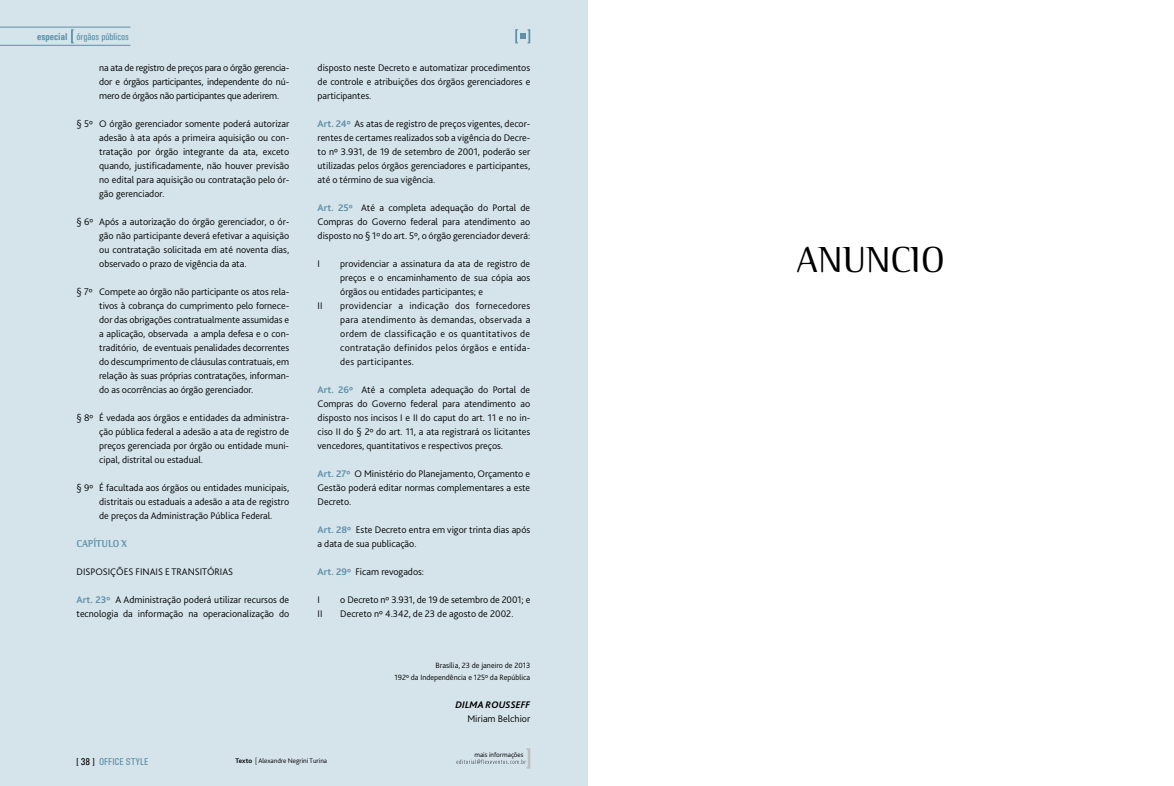
<style>
.page{position:relative;width:1174px;height:786px;background:#fff}
.page>*{position:absolute;margin:0;border:0;box-sizing:border-box;transform-origin:0 0}
.t1{font:300 36px "Binary ITC";color:#000}
.t2{font:300 10px/14px "Bliss 2";color:#000;text-align:justify}
.t3{font:500 condensed 10px "Univers";color:#5e91a8}
.t4{font:italic 700 10px "Bliss 2";color:#000}
.t5{font:700 10px "Binary ITC";color:#5e91a8}
.t6{font:300 8px/12px "Bliss 2";color:#000;text-align:right}
.t7{font:300 7px "Bliss 2";color:#000}
.s1{font-weight:700}
.s2{font-weight:700;color:#5e91a8}
.s3{color:#000}
</style>
<div class="page">
<div style="left:0;top:0;width:587px;height:785px;background:#d5e3eb"></div>
<svg style="left:456px;top:748px;width:74px;height:20px"></svg>
<svg style="left:515px;top:29px;width:15px;height:14px"></svg>
<hr style="left:0;top:45px;width:130px;height:1px;background:#5e91a8">
<hr style="left:0;top:27px;width:130px;height:1px;background:#5e91a8">
<svg style="left:71px;top:29px;width:3px;height:14px"></svg>
<p class="t3" style="left:37px;top:30px;width:93px"><span class="s1">especial</span> órgãos públicos</p>
<p class="t2" style="left:99px;top:60px;width:191px">na ata de registro de preços para o órgão gerencia&shy;dor e órgãos participantes, independente do nú&shy;mero de órgãos não participantes que aderirem.</p>
<p class="t2" style="left:99px;top:116px;width:191px;text-indent:-23px">§ 5º O órgão gerenciador somente poderá autorizar adesão à ata após a primeira aquisição ou con&shy;tratação por órgão integrante da ata, exceto quando, justificadamente, não houver previsão no edital para aquisição ou contratação pelo ór&shy;gão gerenciador.</p>
<p class="t2" style="left:99px;top:214px;width:191px;text-indent:-23px">§ 6º Após a autorização do órgão gerenciador, o ór&shy;gão não participante deverá efetivar a aquisição ou contratação solicitada em até noventa dias, observado o prazo de vigência da ata.</p>
<p class="t2" style="left:99px;top:284px;width:191px;text-indent:-23px">§ 7º Compete ao órgão não participante os atos rela&shy;tivos à cobrança do cumprimento pelo fornece&shy;dor das obrigações contratualmente assumidas e a aplicação, observada a ampla defesa e o con&shy;traditório, de eventuais penalidades decorrentes do descumprimento de cláusulas contratuais, em relação às suas próprias contratações, informan&shy;do as ocorrências ao órgão gerenciador.</p>
<p class="t2" style="left:99px;top:410px;width:191px;text-indent:-23px">§ 8º É vedada aos órgãos e entidades da administra&shy;ção pública federal a adesão a ata de registro de preços gerenciada por órgão ou entidade muni&shy;cipal, distrital ou estadual.</p>
<p class="t2" style="left:99px;top:480px;width:191px;text-indent:-23px">§ 9º É facultada aos órgãos ou entidades municipais, distritais ou estaduais a adesão a ata de registro de preços da Administração Pública Federal.</p>
<p class="t5" style="left:77px;top:537px;width:52px">CAPÍTULO X</p>
<p class="t2" style="left:77px;top:564px;width:158px">DISPOSIÇÕES FINAIS E TRANSITÓRIAS</p>
<p class="t2" style="left:77px;top:592px;width:214px"><span class="s2">Art. 23º</span> A Administração poderá utilizar recursos de tecnologia da informação na operacionalização do</p>
<p class="t2" style="left:317px;top:60px;width:214px">disposto neste Decreto e automatizar procedimentos de controle e atribuições dos órgãos gerenciadores e participantes.</p>
<p class="t2" style="left:317px;top:116px;width:214px"><span class="s2">Art. 24º</span> As atas de registro de preços vigentes, decor&shy;rentes de certames realizados sob a vigência do Decre&shy;to nº 3.931, de 19 de setembro de 2001, poderão ser utilizadas pelos órgãos gerenciadores e participantes, até o término de sua vigência.</p>
<p class="t2" style="left:317px;top:200px;width:214px"><span class="s2">Art. 25º</span> Até a completa adequação do Portal de Compras do Governo federal para atendimento ao disposto no § 1º do art. 5º, o órgão gerenciador deverá:</p>
<p class="t2" style="left:317px;top:256px;width:4px">I</p>
<p class="t2" style="left:340px;top:256px;width:191px">providenciar a assinatura da ata de registro de preços e o encaminhamento de sua cópia aos órgãos ou entidades participantes; e</p>
<p class="t2" style="left:317px;top:298px;width:7px">II</p>
<p class="t2" style="left:340px;top:298px;width:191px">providenciar a indicação dos fornecedores para atendimento às demandas, observada a ordem de classificação e os quantitativos de contratação definidos pelos órgãos e entida&shy;des participantes.</p>
<p class="t2" style="left:317px;top:382px;width:214px"><span class="s2">Art. 26º</span> Até a completa adequação do Portal de Compras do Governo federal para atendimento ao disposto nos incisos I e II do caput do art. 11 e no in&shy;ciso II do § 2º do art. 11, a ata registrará os licitantes vencedores, quantitativos e respectivos preços.</p>
<p class="t2" style="left:317px;top:466px;width:214px"><span class="s2">Art. 27º</span> O Ministério do Planejamento, Orçamento e Gestão poderá editar normas complementares a este Decreto.</p>
<p class="t2" style="left:317px;top:522px;width:214px"><span class="s2">Art. 28º</span> Este Decreto entra em vigor trinta dias após a data de sua publicação.</p>
<p class="t2" style="left:317px;top:564px;width:108px"><span class="s2">Art. 29º</span> Ficam revogados:</p>
<p class="t2" style="left:317px;top:592px;width:4px">I</p>
<p class="t2" style="left:340px;top:592px;width:191px">o Decreto nº 3.931, de 19 de setembro de 2001; e</p>
<p class="t2" style="left:317px;top:606px;width:6px">II</p>
<p class="t2" style="left:340px;top:606px;width:175px">Decreto nº 4.342, de 23 de agosto de 2002.</p>
<p class="t6" style="left:394px;top:659px;width:137px">Brasília, 23 de janeiro de 2013<br>192º da Independência e 125º da República</p>
<p class="t4" style="left:455px;top:698px;width:76px">DILMA ROUSSEFF</p>
<p class="t2" style="left:467px;top:711px;width:64px">Miriam Belchior</p>
<p class="t3" style="left:77px;top:754px;width:73px"><span class="s3">[ 38 ]</span> OFFICE STYLE</p>
<p class="t7" style="left:235px;top:755px;width:93px"><span class="s1">Texto</span> [ Alexandre Negrini Turina</p>
<p class="t7" style="left:474px;top:749px;width:51px">mais informações</p>
<h1 class="t1" style="left:796px;top:239px;width:150px">ANUNCIO</h1>
</div>
